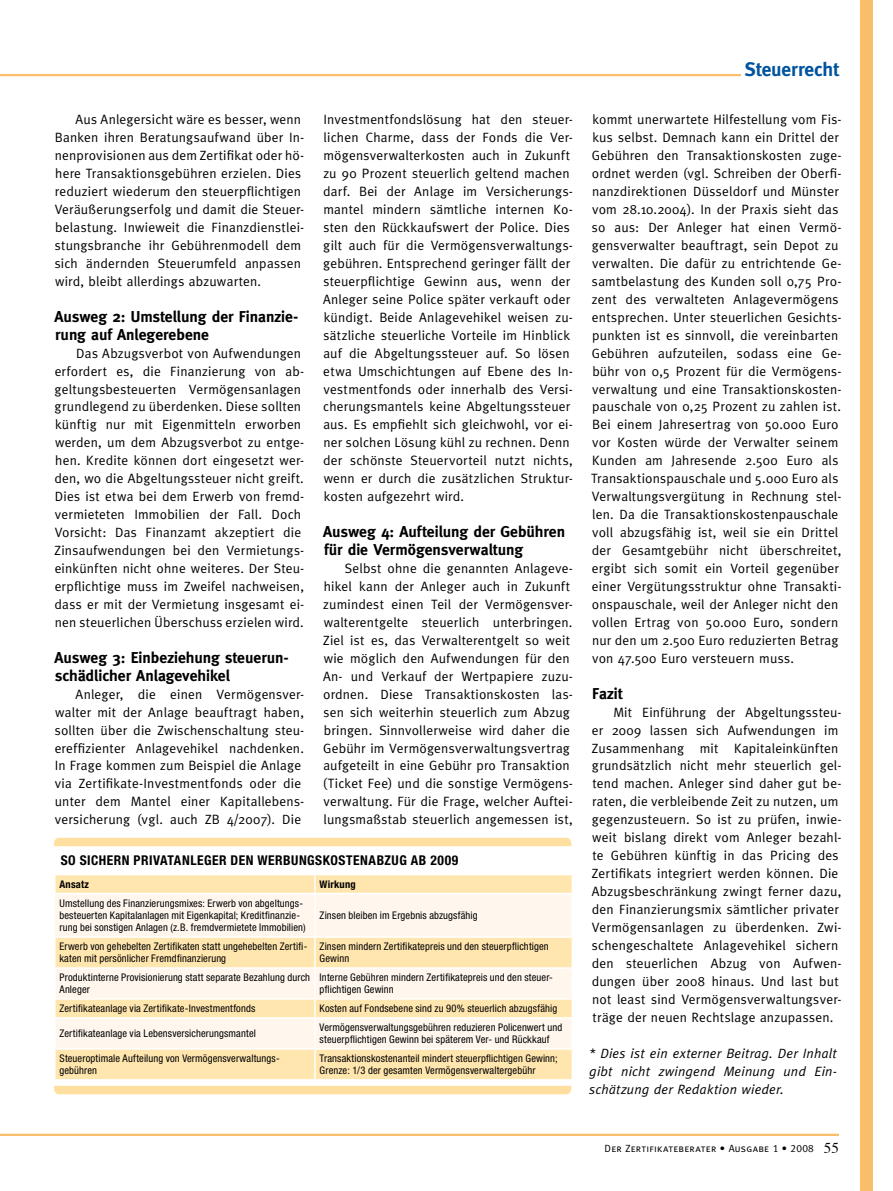
<style>
.page{position:relative;width:893px;height:1191px;background:#fff}
.page>*{position:absolute;margin:0;border:0;box-sizing:border-box;transform-origin:0 0}
.t1{font:700 19.5px "Meta CS";letter-spacing:-.005em;color:#00549d}
.t2{font:700 15.75px/18px "Meta CS";color:#000}
.t3{font:13.5px/18px "Meta CS";letter-spacing:.015em;color:#000}
.t4{font:italic 13.5px/18px "Meta CS";letter-spacing:.015em;color:#000;text-align:justify}
.t5{font:700 condensed 13.5px "Helvetica Neue LT Std";letter-spacing:.04em;color:#000}
.t6{font:condensed 10.5px/12px "Helvetica Neue LT Std";letter-spacing:.015em;color:#000}
.t7{font:10.5px "Meta CS Caps";letter-spacing:.02em;color:#000}
.t8{font:700 condensed 10.5px "Helvetica Neue LT Std";color:#000}
.s1{font-family:"Times";font-size:15px}
</style>
<div class="page">
<div style="left:860px;top:0;width:13px;height:1191px;background:#fabe6b"></div>
<svg style="left:54px;top:837px;width:517px;height:9px;background:#ffe1a8"></svg>
<svg style="left:54px;top:1085px;width:517px;height:9px;background:#ffe1a8"></svg>
<hr style="left:0;top:1133px;width:839px;height:3px;background:#fabe6b">
<div style="left:56px;top:937px;width:516px;height:142px;background:#ffe6af"></div>
<svg style="left:55px;top:875px;width:517px;height:61px;background:#fff2dc"></svg>
<hr style="left:54px;top:892px;width:261px;height:2px;background:#fff">
<hr style="left:315px;top:892px;width:258px;height:2px;background:#fff">
<hr style="left:314px;top:937px;width:2px;height:30px;background:#fff">
<svg style="left:55px;top:968px;width:517px;height:80px;background:#fff3e0"></svg>
<hr style="left:314px;top:1018px;width:2px;height:30px;background:#fff">
<hr style="left:314px;top:1049px;width:2px;height:30px;background:#fff">
<hr style="left:54px;top:967px;width:261px;height:1px;background:#fff">
<hr style="left:315px;top:967px;width:258px;height:1px;background:#fff">
<hr style="left:54px;top:998px;width:261px;height:1px;background:#fff">
<hr style="left:315px;top:998px;width:258px;height:1px;background:#fff">
<hr style="left:54px;top:1017px;width:261px;height:1px;background:#fff">
<hr style="left:315px;top:1017px;width:258px;height:1px;background:#fff">
<hr style="left:54px;top:1048px;width:261px;height:1px;background:#fff">
<hr style="left:315px;top:1048px;width:258px;height:1px;background:#fff">
<hr style="left:0;top:74px;width:741px;height:2px;background:#fabe6b">
<p class="t3" style="left:55px;top:110px;width:251px;text-indent:21px">Aus Anlegersicht wäre es besser, wenn Banken ihren Beratungsaufwand über I n&shy;nenprovisionen aus dem Zertifikat oder hö&shy;here Transaktionsgebühren erzielen. Dies reduziert wiederum den steuerpflichtigen Veräußerungserfolg und damit die Steuer&shy;belastung. I nwieweit die Finanzdienstlei&shy;stungsbranche ihr Gebührenmodell dem sich ändernden Steuerumfeld anpassen wird, bleibt allerdings abzuwarten.</p>
<p class="t2" style="left:55px;top:307px;width:245px">Ausweg 2: Umstellung der Finanzie&shy;rung auf Anlegerebene</p>
<p class="t3" style="left:55px;top:344px;width:251px;text-indent:22px">Das Abzugsverbot von Aufwendungen erfordert es, die Finanzierung von ab&shy;geltungsbesteuerten Vermögensanlagen grundlegend zu überdenken. Diese sollten künftig nur mit Eigenmitteln erworben werden, um dem Abzugsverbot zu entge&shy;hen. Kredite können dort eingesetzt wer&shy;den, wo die Abgeltungssteuer nicht greift.<br>Dies ist etwa bei dem Erwerb von fremd&shy;vermieteten I mmobilien der Fall. Doch Vorsicht: Das Finanzamt akzeptiert die Zinsaufwendungen bei den Vermietungs&shy;einkünften nicht ohne weiteres. Der Steu&shy;erpflichtige muss im Zweifel nachweisen, dass er mit der Vermietung insgesamt ei&shy;nen steuerlichen Überschuss erzielen wird.</p>
<p class="t2" style="left:55px;top:648px;width:236px">Ausweg 3: Einbeziehung steuerun&shy;schädlicher Anlagevehikel</p>
<p class="t3" style="left:55px;top:685px;width:251px;text-indent:21px">Anleger, die einen Vermögensver&shy;walter mit der Anlage beauftragt haben, sollten über die Zwischenschaltung steu&shy;ereffizienter Anlagevehikel nachdenken.<br>I n Frage kommen zum Beispiel die Anlage via Zertifikate-I nvestmentfonds oder die unter dem Mantel einer Kapitallebens&shy;versicherung (vgl. auch ZB 4/2007). Die</p>
<p class="t3" style="left:323px;top:110px;width:251px">I nvestmentfondslösung hat den steuer&shy;lichen Charme, dass der Fonds die Ver&shy;mögensverwalterkosten auch in Zukunft zu 90 Prozent steuerlich geltend machen darf. Bei der Anlage im Versicherungs&shy;mantel mindern sämtliche internen Ko&shy;sten den Rückkaufswert der Police. Dies gilt auch für die Vermögensverwaltungs&shy;gebühren. Entsprechend geringer fällt der steuerpflichtige Gewinn aus, wenn der Anleger seine Police später verkauft oder kündigt. Beide Anlagevehikel weisen zu&shy;sätzliche steuerliche Vorteile im H inblick auf die Abgeltungssteuer auf. So lösen etwa Umschichtungen auf Ebene des I n&shy;vestmentfonds oder innerhalb des Versi&shy;cherungsmantels keine Abgeltungssteuer aus. Es empfiehlt sich gleichwohl, vor ei&shy;ner solchen Lösung kühl zu rechnen. Denn der schönste Steuervorteil nutzt nichts, wenn er durch die zusätzlichen Struktur&shy;kosten aufgezehrt wird.</p>
<p class="t2" style="left:323px;top:522px;width:243px">Ausweg 4: Aufteilung der Gebühren für die Vermögensverwaltung</p>
<p class="t3" style="left:323px;top:559px;width:252px;text-indent:22px">Selbst ohne die genannten Anlageve&shy;hikel kann der Anleger auch in Zukunft zumindest einen Teil der Vermögensver&shy;walterentgelte steuerlich unterbringen.<br>Ziel ist es, das Verwalterentgelt so weit wie möglich den Aufwendungen für den An- und Verkauf der Wertpapiere zuzu&shy;ordnen. Diese Transaktionskosten las&shy;sen sich weiterhin steuerlich zum Abzug bringen. Sinnvollerweise wird daher die Gebühr im Vermögensverwaltungsvertrag aufgeteilt in eine Gebühr pro Transaktion (Ticket Fee) und die sonstige Vermögens&shy;verwaltung. Für die Frage, welcher Auftei&shy;lungsmaßstab steuerlich angemessen ist,</p>
<p class="t5" style="left:61px;top:852px;width:399px">SO SICHERN PRIVATANLEGER DEN WERBUNGSKOSTENABZUG AB 2009</p>
<p class="t8" style="left:59px;top:877px;width:31px">ANSATZ</p>
<p class="t8" style="left:320px;top:877px;width:38px">WIRKUNG</p>
<p class="t6" style="left:59px;top:897px;width:248px">Umstellung des Finanzierungsmixes: Erwerb von abgeltungs&shy;besteuerten Kapitalanlagen mit Eigenkapital; Kreditfinanzie&shy;rung bei sonstigen Anlagen (z.B. fremdvermietete Immobilien)</p>
<p class="t6" style="left:320px;top:909px;width:160px">Zinsen bleiben im Ergebnis abzugsfähig</p>
<p class="t6" style="left:59px;top:940px;width:249px">Erwerb von gehebelten Zertifikaten statt ungehebelten Zertifi&shy;katen mit persönlicher Fremdfinanzierung</p>
<p class="t6" style="left:320px;top:940px;width:231px">Zinsen mindern Zertifikatepreis und den steuerpflichtigen<br>Gewinn</p>
<p class="t6" style="left:59px;top:971px;width:252px">Produktinterne Provisionierung statt separate Bezahlung durch<br>Anleger</p>
<p class="t6" style="left:320px;top:971px;width:235px">Interne Gebühren mindern Zertifikatepreis und den steuer&shy;pflichtigen Gewinn</p>
<p class="t6" style="left:59px;top:1002px;width:197px">Zertifikateanlage via Zertifikate-Investmentfonds</p>
<p class="t6" style="left:320px;top:1002px;width:239px">Kosten auf Fondsebene sind zu 90% steuerlich abzugsfähig</p>
<p class="t6" style="left:59px;top:1027px;width:198px">Zertifikateanlage via Lebensversicherungsmantel</p>
<p class="t6" style="left:320px;top:1021px;width:244px">Vermögensverwaltungsgebühren reduzieren Policenwert und steuerpflichtigen Gewinn bei späterem Ver- und Rückkauf</p>
<p class="t6" style="left:59px;top:1052px;width:222px">Steueroptimale Aufteilung von Vermögensverwaltungs&shy;gebühren</p>
<p class="t6" style="left:320px;top:1052px;width:240px">Transaktionskostenanteil mindert steuerpflichtigen Gewinn;<br>Grenze: 1/3 der gesamten Vermögensverwaltergebühr</p>
<h1 class="t1" style="left:745px;top:58px;width:96px">Steuerrecht</h1>
<p class="t3" style="left:591px;top:110px;width:252px">kommt unerwartete H ilfestellung vom Fis&shy;kus selbst. Demnach kann ein Drittel der Gebühren den Transaktionskosten zuge&shy;ordnet werden (vgl. Schreiben der Oberfi&shy;nanzdirektionen Düsseldorf und Münster vom 28.10.2004). I n der Praxis sieht das so aus: Der Anleger hat einen Vermö&shy;gensverwalter beauftragt, sein Depot zu verwalten. Die dafür zu entrichtende Ge&shy;samtbelastung des Kunden soll 0,75 Pro&shy;zent des verwalteten Anlagevermögens entsprechen. Unter steuerlichen Gesichts&shy;punkten ist es sinnvoll, die vereinbarten Gebühren aufzuteilen, sodass eine Ge&shy;bühr von 0,5 Prozent für die Vermögens&shy;verwaltung und eine Transaktionskosten&shy;pauschale von 0,25 Prozent zu zahlen ist.<br>Bei einem Jahresertrag von 50.000 Euro vor Kosten würde der Verwalter seinem Kunden am Jahresende 2.500 Euro als Transaktionspauschale und 5.000 Euro als Verwaltungsvergütung in Rechnung stel&shy;len. Da die Transaktionskostenpauschale voll abzugsfähig ist, weil sie ein Drittel der Gesamtgebühr nicht überschreitet, ergibt sich somit ein Vorteil gegenüber einer Vergütungsstruktur ohne Transakti&shy;onspauschale, weil der Anleger nicht den vollen Ertrag von 50.000 Euro, sondern nur den um 2.500 Euro reduzierten Betrag von 47.500 Euro versteuern muss.</p>
<p class="t2" style="left:592px;top:684px;width:32px">Fazit</p>
<p class="t3" style="left:592px;top:703px;width:251px;text-indent:22px">Mit Einführung der Abgeltungssteu&shy;er 2009 lassen sich Aufwendungen im Zusammenhang mit Kapitaleinkünften grundsätzlich nicht mehr steuerlich gel&shy;tend machen. Anleger sind daher gut be&shy;raten, die verbleibende Zeit zu nutzen, um gegenzusteuern. So ist zu prüfen, inwie&shy;weit bislang direkt vom Anleger bezahl&shy;te Gebühren künftig in das Pricing des Zertifikats integriert werden können. Die Abzugsbeschränkung zwingt ferner dazu, den Finanzierungsmix sämtlicher privater Vermögensanlagen zu überdenken. Zwi&shy;schengeschaltete Anlagevehikel sichern den steuerlichen Abzug von Aufwen&shy;dungen über 2008 hinaus. Und last but not least sind Vermögensverwaltungsver&shy;träge der neuen Rechtslage anzupassen.</p>
<p class="t4" style="left:589px;top:1044px;width:249px">* Dies ist ein externer Beitrag. Der Inhalt gibt nicht zwingend Meinung und Ein&shy;schätzung der Redaktion wieder.</p>
<p class="t7" style="left:605px;top:1142px;width:236px">Der Zertifikateberater • Ausgabe 1 • 2008 <span class="s1">55</span></p>
</div>
